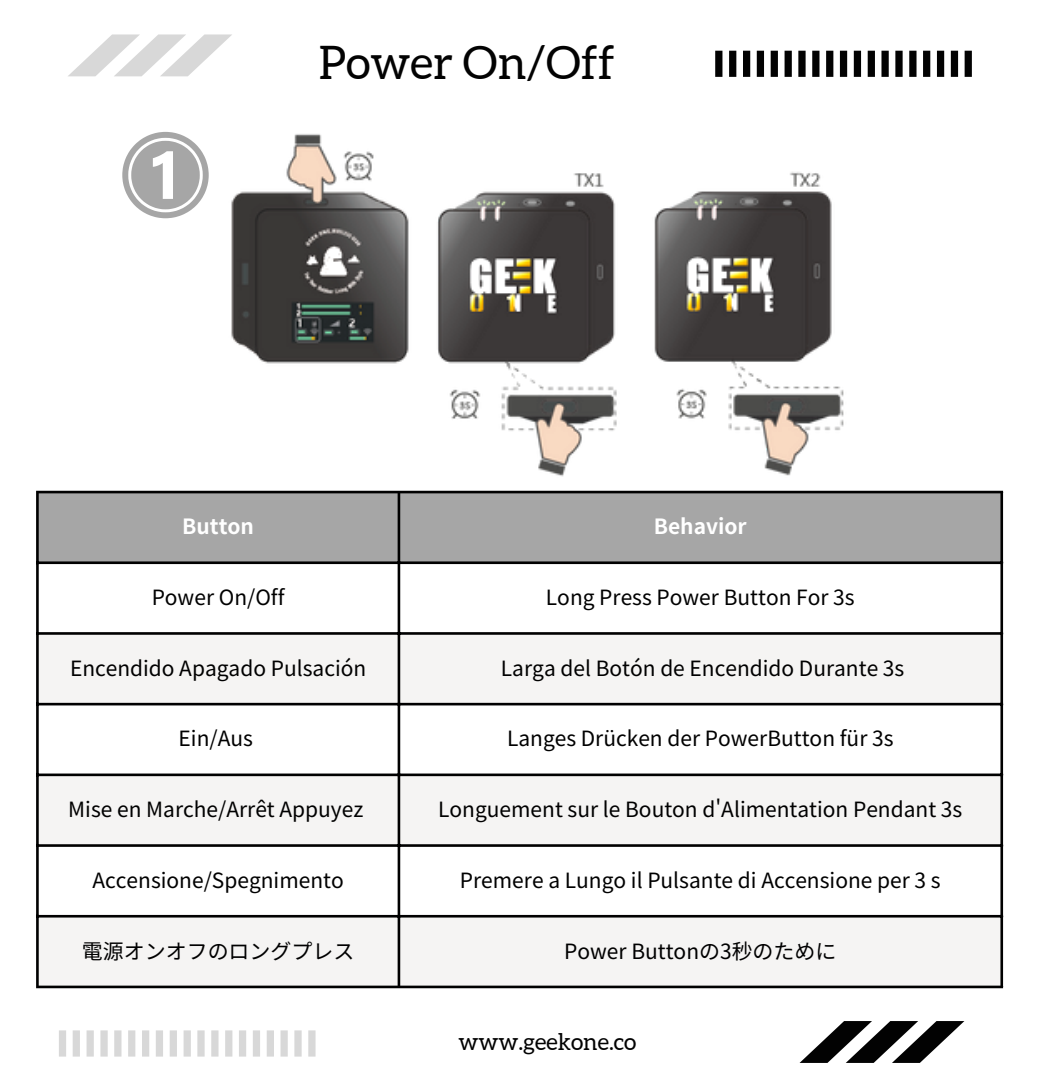
<style>
.page{position:relative;width:1040px;height:1071px;background:#fff}
.page>*{position:absolute;margin:0;border:0;box-sizing:border-box;transform-origin:0 0}
.t1{font:46.2px "Aleo";color:#020202}
.t2{font:23.1px "Aleo";color:#020202}
.t3{font:21px "Noto Sans TC";color:#000}
.t4{font:700 21px "Noto Sans TC";color:#fff}
</style>
<div class="page">
<svg style="left:799px;top:1021px;width:165px;height:42px"></svg>
<svg style="left:881px;top:51px;width:91px;height:26px"></svg>
<svg style="left:68px;top:34px;width:97px;height:42px"></svg>
<svg style="left:59px;top:1030px;width:257px;height:27px"></svg>
<img style="left:165px;top:34px;width:710px;height:457px">
<svg style="left:122px;top:132px;width:87px;height:86px"></svg>
<div style="left:39px;top:493px;width:961px;height:68px;background:#a6a6a6"></div>
<svg style="left:39px;top:635px;width:961px;height:351px;fill:#f5f4f3"></svg>
<hr style="left:36px;top:493px;width:3px;height:493px;background:#000">
<hr style="left:398px;top:493px;width:2px;height:493px;background:#000">
<hr style="left:1000px;top:493px;width:3px;height:493px;background:#000">
<hr style="left:36px;top:491px;width:967px;height:2px;background:#000">
<hr style="left:36px;top:561px;width:967px;height:3px;background:#000">
<hr style="left:36px;top:632px;width:967px;height:3px;background:#000">
<hr style="left:36px;top:703px;width:967px;height:2px;background:#000">
<hr style="left:36px;top:774px;width:967px;height:2px;background:#000">
<hr style="left:36px;top:844px;width:967px;height:3px;background:#000">
<hr style="left:36px;top:915px;width:967px;height:3px;background:#000">
<hr style="left:36px;top:986px;width:967px;height:2px;background:#000">
<h1 class="t1" style="left:319px;top:37px;width:298px">Power On/Off</h1>
<p class="t4" style="left:182px;top:510px;width:73px">Button</p>
<p class="t4" style="left:654px;top:510px;width:94px">Behavior</p>
<p class="t3" style="left:152px;top:581px;width:134px">Power On/Off</p>
<p class="t3" style="left:546px;top:581px;width:310px">Long Press Power Button For 3s</p>
<p class="t3" style="left:70px;top:651px;width:298px">Encendido Apagado Pulsación</p>
<p class="t3" style="left:501px;top:651px;width:405px">Larga del Botón de Encendido Durante 3s</p>
<p class="t3" style="left:179px;top:722px;width:76px">Ein/Aus</p>
<p class="t3" style="left:507px;top:722px;width:388px">Langes Drücken der PowerButton für 3s</p>
<p class="t3" style="left:68px;top:793px;width:297px">Mise en Marche/Arrêt Appuyez</p>
<p class="t3" style="left:438px;top:793px;width:526px">Longuement sur le Bouton d'Alimentation Pendant 3s</p>
<p class="t3" style="left:93px;top:864px;width:253px">Accensione/Spegnimento</p>
<p class="t3" style="left:460px;top:864px;width:482px">Premere a Lungo il Pulsante di Accensione per 3 s</p>
<p class="t3" style="left:82px;top:934px;width:274px">電源オンオフのロングプレス</p>
<p class="t3" style="left:564px;top:934px;width:274px">Power Buttonの3秒のために</p>
<p class="t2" style="left:458px;top:1029px;width:180px">www.geekone.co</p>
</div>
